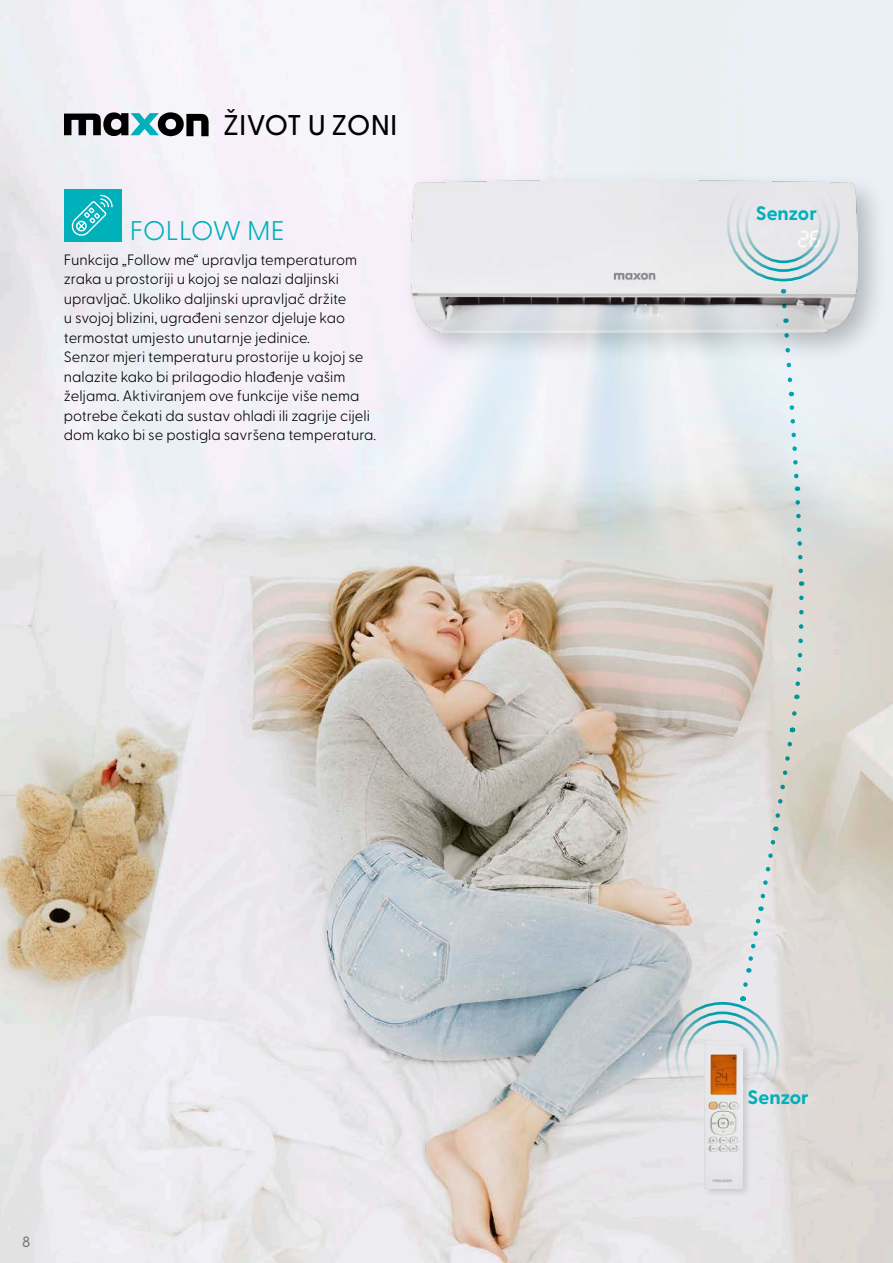
<style>
.page{position:relative;width:893px;height:1263px;background:#fff}
.page>*{position:absolute;margin:0;border:0;box-sizing:border-box;transform-origin:0 0}
.t1{font:500 28.5px "Greycliff CF";color:#000}
.t2{font:300 27px "Greycliff CF";letter-spacing:-.01em;color:#00b0ba}
.t3{font:700 19.65px "Greycliff CF";color:#00b0ba}
.t4{font:300 15px/19.5px "Greycliff CF";color:#000}
.t5{font:500 15px "Greycliff CF";color:#76767a}
</style>
<div class="page">
<img style="left:0;top:0;width:893px;height:1263px">
<div style="left:402px;top:171px;width:487px;height:193px;background:#000;opacity:.23"></div>
<img style="left:412px;top:181px;width:445px;height:124px">
<img style="left:148px;top:305px;width:745px;height:397px">
<div style="left:684px;top:1020px;width:77px;height:77px;border:3px solid #fff;border-radius:50%"></div>
<div style="left:675px;top:1011px;width:94px;height:94px;border:3px solid #fff;border-radius:50%"></div>
<div style="left:666px;top:1002px;width:113px;height:113px;border:3px solid #fff;border-radius:50%"></div>
<div style="left:703px;top:1042px;width:49px;height:155px;background:#000;opacity:.12"></div>
<img style="left:705px;top:1044px;width:38px;height:144px">
<div style="left:745px;top:187px;width:77px;height:76px;border:3px solid #fff;border-radius:50%"></div>
<div style="left:736px;top:178px;width:94px;height:94px;border:3px solid #fff;border-radius:50%"></div>
<div style="left:727px;top:168px;width:113px;height:113px;border:3px solid #fff;border-radius:50%"></div>
<svg style="left:779px;top:301px;width:11px;height:22px"></svg>
<svg style="left:782px;top:330px;width:13px;height:66px"></svg>
<svg style="left:787px;top:403px;width:14px;height:88px"></svg>
<svg style="left:793px;top:498px;width:12px;height:88px"></svg>
<svg style="left:792px;top:593px;width:13px;height:106px"></svg>
<svg style="left:788px;top:708px;width:11px;height:24px"></svg>
<svg style="left:771px;top:739px;width:24px;height:92px;background:#cdcec6"></svg>
<svg style="left:744px;top:837px;width:34px;height:136px;background:#dbe0e2"></svg>
<svg style="left:739px;top:979px;width:12px;height:24px"></svg>
<div style="left:64px;top:189px;width:58px;height:53px;background:#00b0ba"></div>
<svg style="left:71px;top:195px;width:42px;height:41px"></svg>
<svg style="left:64px;top:112px;width:145px;height:25px"></svg>
<h1 class="t1" style="left:223px;top:104px;width:176px">ŽIVOT U ZONI</h1>
<h2 class="t2" style="left:130px;top:210px;width:157px">FOLLOW ME</h2>
<p class="t4" style="left:64px;top:249px;width:314px">Funkcija „Follow me“ upravlja temperaturom zraka u prostoriji u kojoj se nalazi daljinski upravljač. Ukoliko daljinski upravljač držite<br>u svojoj blizini, ugrađeni senzor djeluje kao termostat umjesto unutarnje jedinice.<br>Senzor mjeri temperaturu prostorije u kojoj se nalazite kako bi prilagodio hlađenje vašim željama. Aktiviranjem ove funkcije više nema potrebe čekati da sustav ohladi ili zagrije cijeli dom kako bi se postigla savršena temperatura.</p>
<p class="t5" style="left:22px;top:1231px;width:10px">8</p>
<h3 class="t3" style="left:756px;top:198px;width:63px">Senzor</h3>
<h3 class="t3" style="left:748px;top:1082px;width:63px">Senzor</h3>
</div>
